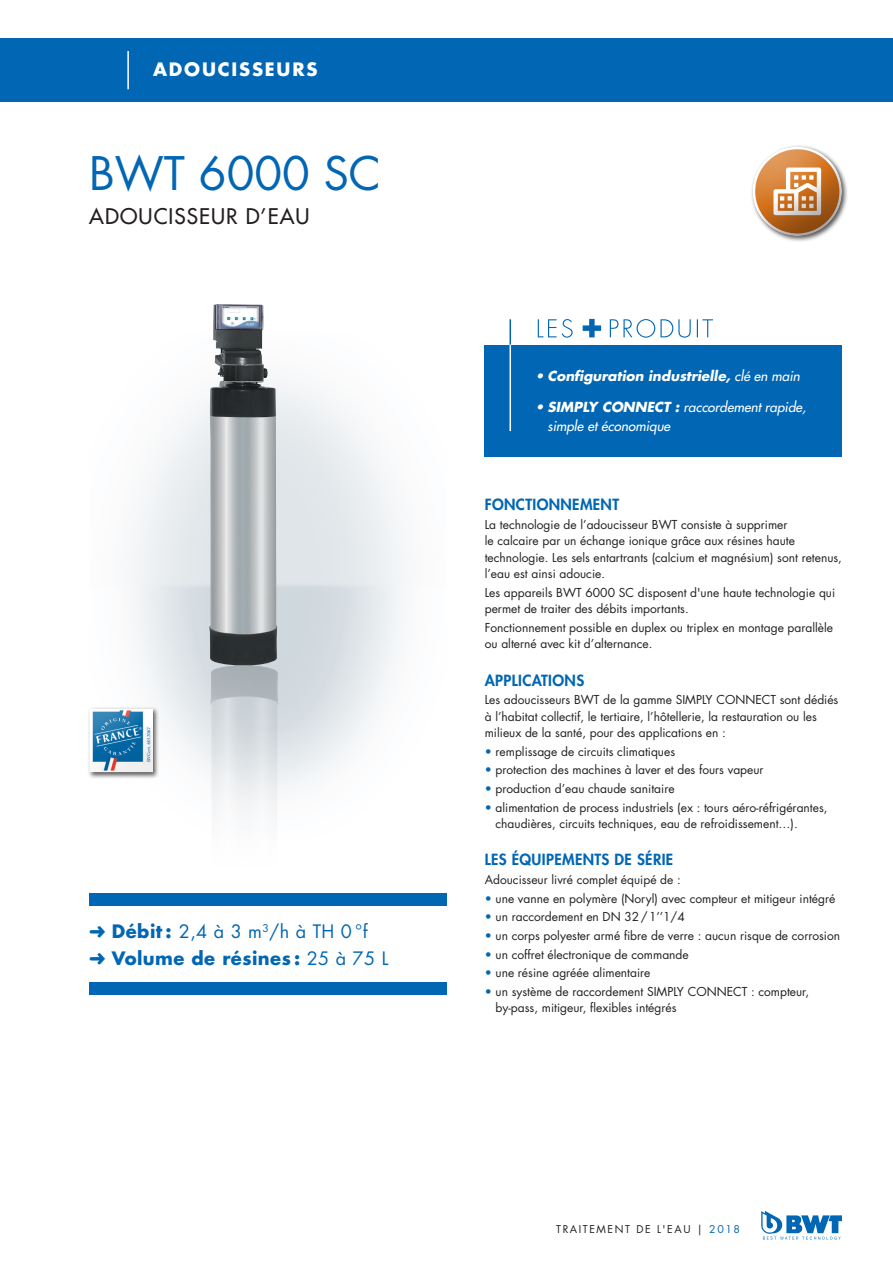
<style>
.page{position:relative;width:893px;height:1263px;background:#fff}
.page>*{position:absolute;margin:0;border:0;box-sizing:border-box;transform-origin:0 0}
.t1{font:45px "Futura Std";color:#0166b3}
.t2{font:500 21px "Futura Std";letter-spacing:.05em;color:#231f20}
.Sub-title_Intro{font:700 18px "Futura Std";letter-spacing:.025em;color:#0166b3}
.Sub-title_Intro-2{font:18px "Futura Std";color:#0166b3}
.t3{font:700 18px "Futura Std";letter-spacing:.1em;color:#fff}
.Sub-title_Intro-3{font:800 15px "Futura Std";letter-spacing:.025em;color:#0166b3}
.Plus_Product{font:italic 500 13.5px/18.8px "Futura Std";color:#fff}
.Plus_Product-2{font:italic 700 13.5px "Futura Std";color:#fff}
.t4{font:12px/16.5px "Futura Std";color:#231f20}
.Body-text_Product{font:10.5px "Futura Std";letter-spacing:.15em;color:#231f20}
.s1{font-weight:700}
.s2{font-weight:400}
.s3{font-weight:500}
.s4{color:#0166b3}
</style>
<div class="page">
<div style="left:0;top:38px;width:893px;height:64px;background:#0166b3"></div>
<hr style="left:127px;top:51px;width:2px;height:38px;background:#fff">
<svg style="left:761px;top:1211px;width:81px;height:29px"></svg>
<img style="left:210px;top:665px;width:69px;height:173px">
<div style="left:485px;top:345px;width:357px;height:112px;background:#0166b3"></div>
<hr style="left:509px;top:319px;width:2px;height:26px;background:#0166b3">
<hr style="left:509px;top:345px;width:2px;height:86px;background:#fff">
<svg style="left:538px;top:319px;width:175px;height:19px"></svg>
<img style="left:209px;top:304px;width:69px;height:363px">
<div style="left:89px;top:893px;width:357px;height:13px;background:#0166b3"></div>
<div style="left:89px;top:982px;width:357px;height:13px;background:#0166b3"></div>
<div style="left:750px;top:144px;width:98px;height:98px;background:#231f20;opacity:.75"></div>
<div style="left:752px;top:144px;width:92px;height:68px;background:#fff;opacity:.4"></div>
<div style="left:752px;top:153px;width:92px;height:84px;background:#231f20;opacity:.4"></div>
<div style="left:87px;top:706px;width:73px;height:73px;background:#231f20;opacity:.75"></div>
<div style="left:89px;top:708px;width:66px;height:49px;background:#fff;opacity:.4"></div>
<div style="left:89px;top:713px;width:66px;height:61px;background:#231f20;opacity:.1"></div>
<p class="t3" style="left:153px;top:57px;width:166px">ADOUCISSEURS</p>
<p class="t1" style="left:89px;top:145px;width:293px">BWT 6000 SC</p>
<p class="t2" style="left:89px;top:203px;width:222px">ADOUCISSEUR D’EAU</p>
<p class="Sub-title_Intro-2" style="left:89px;top:920px;width:280px">➜ <span class="s1">Débit:</span> 2,4 à 3 m<sup>3</sup>/h à TH 0 °f</p>
<p class="Sub-title_Intro" style="left:89px;top:946px;width:301px">➜ Volume de résines : <span class="s2">25 à 75 L</span></p>
<p class="Plus_Product-2" style="left:536px;top:367px;width:266px"><span class="s3">•</span> Configuration industrielle, <span class="s3">clé en main</span></p>
<p class="Plus_Product" style="left:547px;top:398px;width:260px;text-indent:-12px">• <span class="s1">SIMPLY CONNECT :</span> raccordement rapide, simple et économique</p>
<p class="Sub-title_Intro-3" style="left:485px;top:495px;width:136px">FONCTIONNEMENT</p>
<p class="t4" style="left:485px;top:516px;width:359px">La technologie de l’adoucisseur BWT consiste à supprimer<br>le calcaire par un échange ionique grâce aux résines haute technologie. Les sels entartrants (calcium et magnésium) sont retenus, l’eau est ainsi adoucie.</p>
<p class="t4" style="left:485px;top:584px;width:352px">Les appareils BWT 6000 SC disposent d'une haute technologie qui permet de traiter des débits importants.</p>
<p class="t4" style="left:485px;top:619px;width:350px">Fonctionnement possible en duplex ou triplex en montage parallèle ou alterné avec kit d’alternance.</p>
<p class="Sub-title_Intro-3" style="left:485px;top:670px;width:101px">APPLICATIONS</p>
<p class="t4" style="left:485px;top:692px;width:355px">Les adoucisseurs BWT de la gamme SIMPLY CONNECT sont dédiés à l’habitat collectif, le tertiaire, l’hôtellerie, la restauration ou les milieux de la santé, pour des applications en :</p>
<p class="t4" style="left:485px;top:743px;width:192px"><span class="s4">•</span> remplissage de circuits climatiques</p>
<p class="t4" style="left:485px;top:762px;width:280px"><span class="s4">•</span> protection des machines à laver et des fours vapeur</p>
<p class="t4" style="left:485px;top:780px;width:191px"><span class="s4">•</span> production d’eau chaude sanitaire</p>
<p class="t4" style="left:496px;top:799px;width:333px;text-indent:-11px"><span class="s4">•</span> alimentation de process industriels (ex : tours aéro-réfrigérantes, chaudières, circuits techniques, eau de refroidissement…).</p>
<p class="Sub-title_Intro-3" style="left:485px;top:850px;width:190px">LES ÉQUIPEMENTS DE SÉRIE</p>
<p class="t4" style="left:485px;top:871px;width:198px">Adoucisseur livré complet équipé de :</p>
<p class="t4" style="left:485px;top:890px;width:352px"><span class="s4">•</span> une vanne en polymère (Noryl) avec compteur et mitigeur intégré</p>
<p class="t4" style="left:485px;top:909px;width:202px"><span class="s4">•</span> un raccordement en DN 32/1’’1/4</p>
<p class="t4" style="left:485px;top:927px;width:357px"><span class="s4">•</span> un corps polyester armé fibre de verre : aucun risque de corrosion</p>
<p class="t4" style="left:485px;top:946px;width:205px"><span class="s4">•</span> un coffret électronique de commande</p>
<p class="t4" style="left:485px;top:965px;width:167px"><span class="s4">•</span> une résine agréée alimentaire</p>
<p class="t4" style="left:496px;top:983px;width:315px;text-indent:-11px"><span class="s4">•</span> un système de raccordement SIMPLY CONNECT : compteur, by-pass, mitigeur, flexibles intégrés</p>
<p class="Body-text_Product" style="left:556px;top:1223px;width:185px">TRAITEMENT DE L'EAU | <span class="s4">2018</span></p>
</div>
